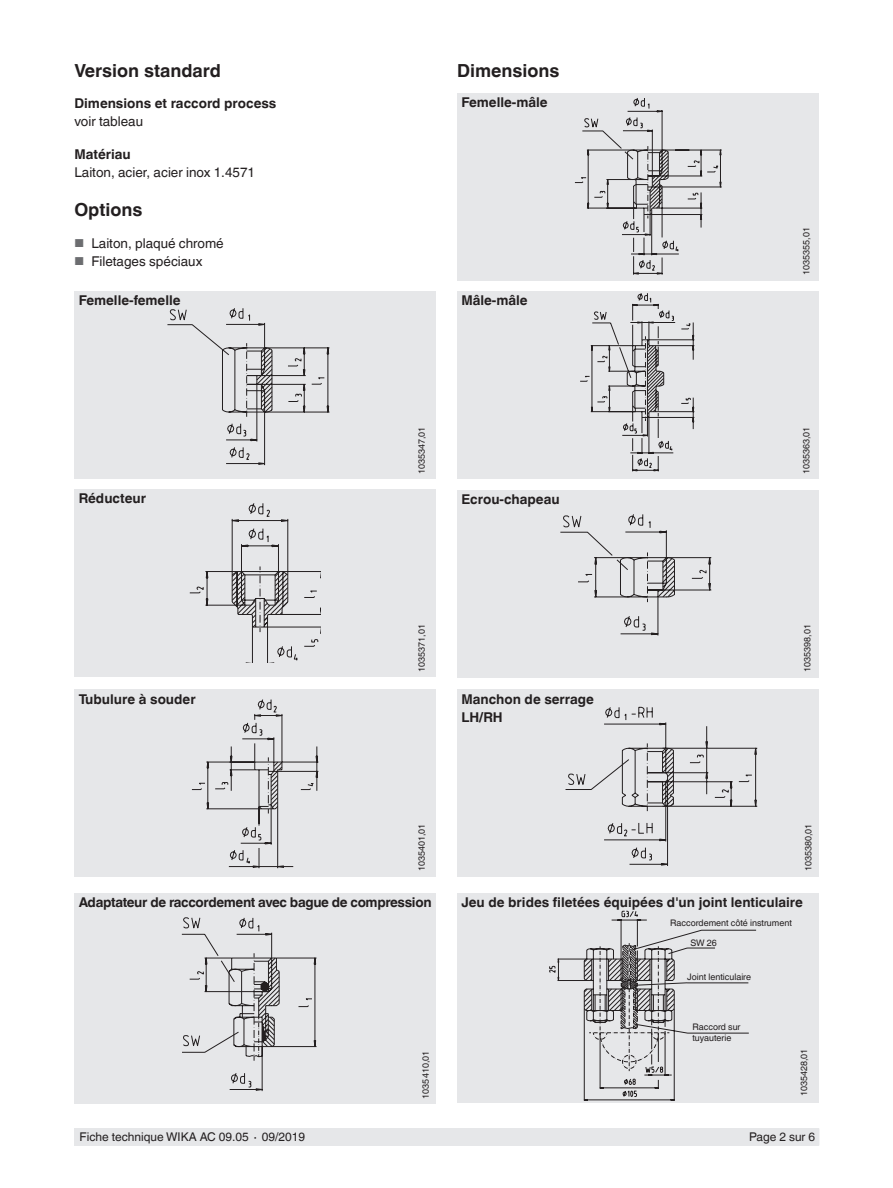
<style>
.page{position:relative;width:893px;height:1188px;background:#fff}
.page>*{position:absolute;margin:0;border:0;box-sizing:border-box;transform-origin:0 0}
.t1{font:700 18px "Helvetica World";color:#231f20}
.t2{font:700 13.5px/18px "Helvetica World";color:#231f20}
.t3{font:13.5px "Helvetica World";color:#231f20}
.t4{font:700 13.5px "Helvetica World";letter-spacing:-.025em;color:#231f20}
.t5{font:12px "Helvetica World";color:#231f20}
.t6{font:9px/19.6px "Helvetica World";color:#231f20}
.s1{font-size:11.55px;color:#6c6d70}
</style>
<div class="page">
<div style="left:75px;top:1128px;width:744px;height:17px;background:#e6e7e9"></div>
<div style="left:457px;top:291px;width:362px;height:187px;background:#e6e7e9"></div>
<svg style="left:580px;top:293px;width:115px;height:179px"></svg>
<div style="left:457px;top:94px;width:362px;height:187px;background:#e6e7e9"></div>
<svg style="left:575px;top:98px;width:147px;height:177px"></svg>
<div style="left:457px;top:490px;width:362px;height:187px;background:#e6e7e9"></div>
<svg style="left:560px;top:514px;width:151px;height:122px"></svg>
<div style="left:457px;top:690px;width:362px;height:187px;background:#e6e7e9"></div>
<svg style="left:565px;top:707px;width:192px;height:159px"></svg>
<div style="left:457px;top:893px;width:362px;height:210px;background:#e6e7e9"></div>
<div style="left:74px;top:291px;width:362px;height:187px;background:#e6e7e9"></div>
<svg style="left:167px;top:308px;width:163px;height:157px"></svg>
<div style="left:74px;top:489px;width:362px;height:187px;background:#e6e7e9"></div>
<svg style="left:190px;top:503px;width:130px;height:159px"></svg>
<div style="left:74px;top:893px;width:362px;height:210px;background:#e6e7e9"></div>
<svg style="left:182px;top:917px;width:135px;height:174px"></svg>
<div style="left:74px;top:690px;width:362px;height:187px;background:#e6e7e9"></div>
<svg style="left:192px;top:699px;width:126px;height:169px"></svg>
<svg style="left:549px;top:911px;width:207px;height:190px"></svg>
<h1 class="t1" style="left:74px;top:60px;width:148px">Version standard</h1>
<h1 class="t1" style="left:457px;top:60px;width:104px">Dimensions</h1>
<p class="t2" style="left:74px;top:95px;width:203px">Dimensions et raccord process</p>
<p class="t3" style="left:74px;top:114px;width:70px">voir tableau</p>
<p class="t2" style="left:74px;top:146px;width:58px">Matériau</p>
<p class="t3" style="left:74px;top:165px;width:182px">Laiton, acier, acier inox 1.4571</p>
<h1 class="t1" style="left:74px;top:199px;width:70px">Options</h1>
<p class="t3" style="left:74px;top:235px;width:151px"><span class="s1">■</span> Laiton, plaqué chromé</p>
<p class="t3" style="left:74px;top:253px;width:130px"><span class="s1">■</span> Filetages spéciaux</p>
<p class="t2" style="left:461px;top:94px;width:88px">Femelle-mâle</p>
<p class="t2" style="left:79px;top:292px;width:103px">Femelle-femelle</p>
<p class="t2" style="left:79px;top:489px;width:69px">Réducteur</p>
<p class="t2" style="left:461px;top:292px;width:68px">Mâle-mâle</p>
<p class="t6" style="left:412px;top:474px;width:49px;rotate:-90deg">1035347,01</p>
<p class="t2" style="left:461px;top:490px;width:100px">Ecrou-chapeau</p>
<p class="t6" style="left:796px;top:275px;width:49px;rotate:-90deg">1035355,01</p>
<p class="t6" style="left:796px;top:474px;width:49px;rotate:-90deg">1035363,01</p>
<p class="t2" style="left:79px;top:690px;width:119px">Tubulure à souder</p>
<p class="t6" style="left:412px;top:672px;width:49px;rotate:-90deg">1035371,01</p>
<p class="t6" style="left:797px;top:672px;width:49px;rotate:-90deg">1035398,01</p>
<p class="t2" style="left:461px;top:690px;width:134px">Manchon de serrage<br>LH/RH</p>
<p class="t6" style="left:412px;top:871px;width:49px;rotate:-90deg">1035401,01</p>
<p class="t6" style="left:799px;top:871px;width:49px;rotate:-90deg">1035380,01</p>
<p class="t4" style="left:79px;top:894px;width:354px">Adaptateur de raccordement avec bague de compression</p>
<p class="t2" style="left:461px;top:893px;width:343px">Jeu de brides filetées équipées d'un joint lenticulaire</p>
<p class="t6" style="left:690px;top:913px;width:103px;text-indent:-20px">Raccordement côté instrument<br>SW 26</p>
<p class="t6" style="left:687px;top:967px;width:65px">Joint lenticulaire</p>
<p class="t6" style="left:692px;top:1022px;width:50px;line-height:10.5px">Raccord sur tuyauterie</p>
<p class="t6" style="left:416px;top:1099px;width:49px;rotate:-90deg">1035410,01</p>
<p class="t6" style="left:794px;top:1096px;width:49px;rotate:-90deg">1035428,01</p>
<p class="t5" style="left:80px;top:1130px;width:227px">Fiche technique WIKA AC 09.05 ∙ 09/2019</p>
<p class="t5" style="left:749px;top:1130px;width:67px">Page 2 sur 6</p>
</div>
